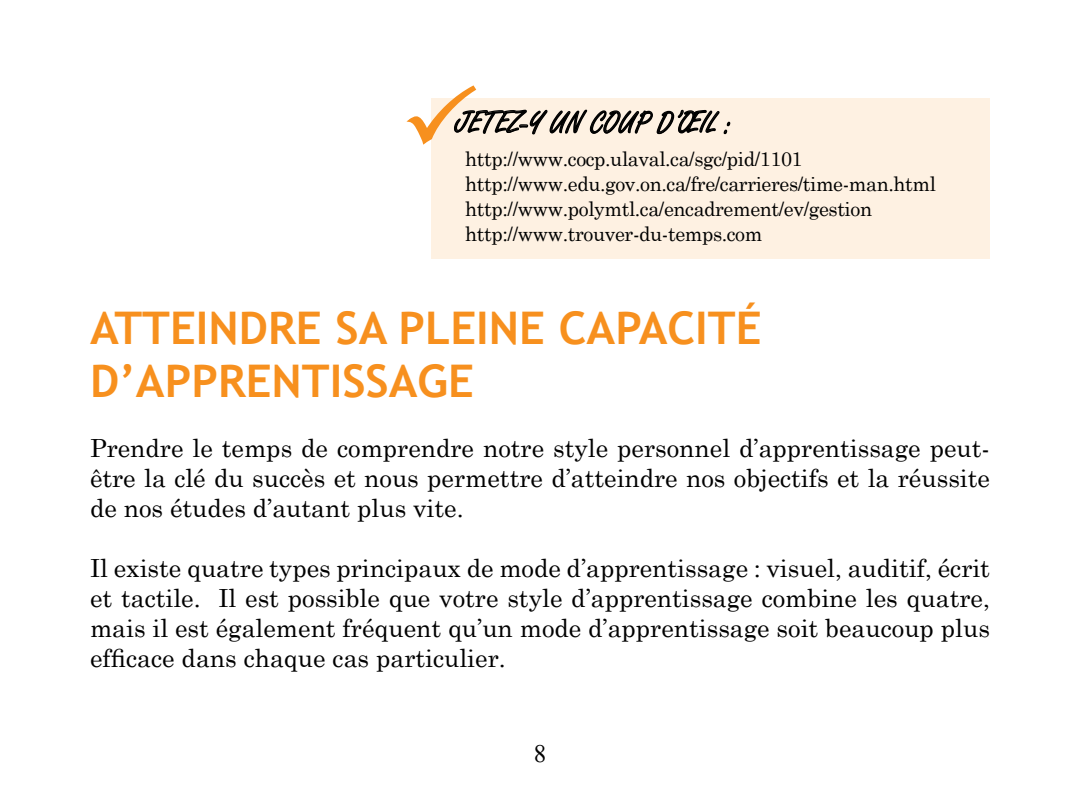
<style>
.page{position:relative;width:1080px;height:810px;background:#fff}
.page>*{position:absolute;margin:0;border:0;box-sizing:border-box;transform-origin:0 0}
.t1{font:700 45px/52.5px "Trebuchet MS";color:#f7901e}
.t2{font:32.5px "Freestyle Script";color:#000}
.t3{font:25px/30px "Century Schoolbook";color:#000;text-align:justify}
.t4{font:25px "Times New Roman";color:#000}
.t5{font:20px/25px "Century Schoolbook";letter-spacing:-.02em;color:#000}
</style>
<div class="page">
<div style="left:432px;top:98px;width:558px;height:160px;background:#fef1e2"></div>
<svg style="left:406px;top:85px;width:325px;height:62px"></svg>
<h2 class="t2" style="left:455px;top:105px;width:279px">JETEZ-Y UN COUP D’ŒIL :</h2>
<p class="t5" style="left:465px;top:145px;width:472px">http://www.cocp.ulaval.ca/sgc/pid/1101 http://www.edu.gov.on.ca/fre/carrieres/time-man.html http://www.polymtl.ca/encadrement/ev/gestion http://www.trouver-du-temps.com</p>
<h1 class="t1" style="left:90px;top:302px;width:673px">ATTEINDRE SA PLEINE CAPACITÉ<br>D’APPRENT</h1>
<h1 class="t1" style="left:330px;top:355px;width:141px">ISSAGE</h1>
<p class="t3" style="left:90px;top:431px;width:902px">Prendre le temps de comprendre notre style personnel d’apprentissage peut&shy;être la clé du succès et nous permettre d’atteindre nos objectifs et la réussite de nos études d’autant plus vite.</p>
<p class="t3" style="left:90px;top:551px;width:902px">Il existe quatre types principaux de mode d’apprentissage : visuel, auditif, écrit et tactile. Il est possible que votre style d’apprentissage combine les quatre, mais il est également fréquent qu’un mode d’apprentissage soit beaucoup plus efficace dans chaque cas particulier.</p>
<p class="t4" style="left:534px;top:737px;width:14px">8</p>
</div>
